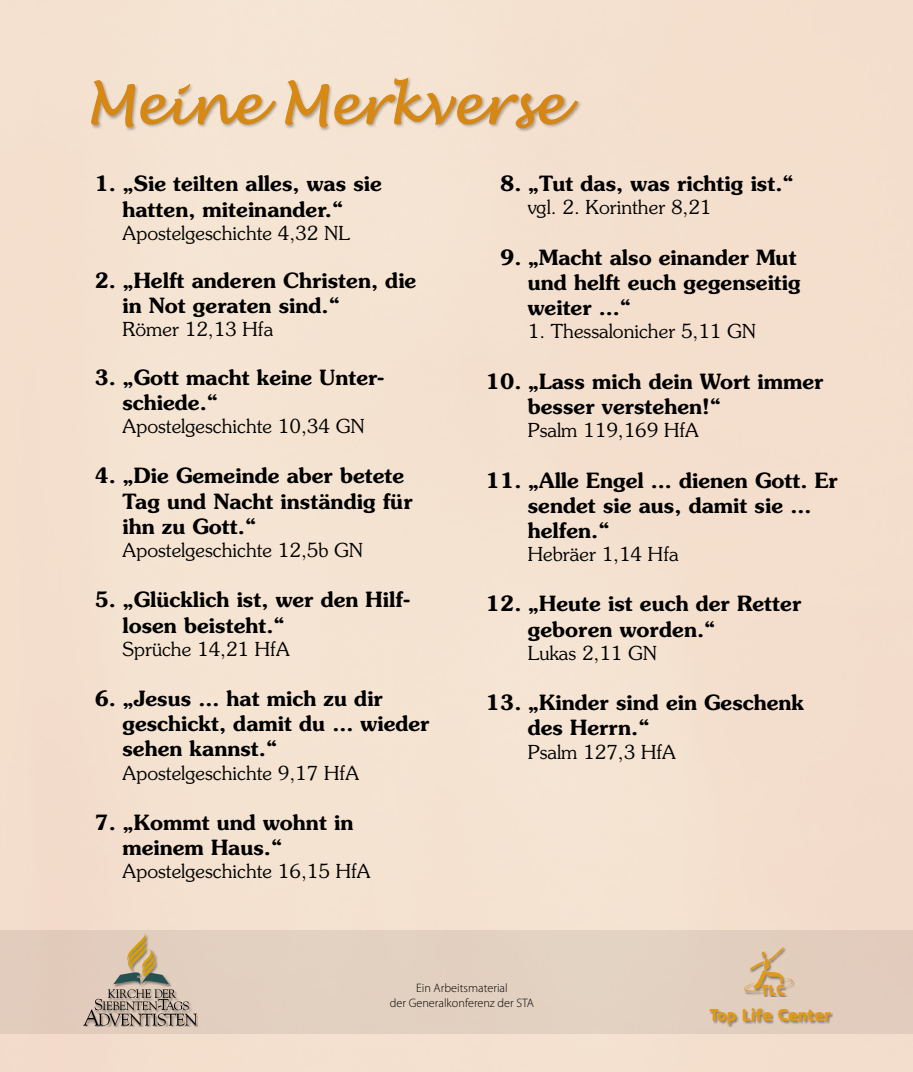
<style>
.page{position:relative;width:913px;height:1072px;background:#fff}
.page>*{position:absolute;margin:0;border:0;box-sizing:border-box;transform-origin:0 0}
.t1{font:italic 52.5px "Lucida Handwriting";color:#e09919}
.t2{font:600 21px/25.2px "Souvenir";color:#000}
.t3{font:300 19.25px "Souvenir";color:#000}
.t4{font:800 17.5px "Benguiat Gothic";color:#e09919}
.t5{font:800 14.88px "Benguiat Gothic Std";color:#e09919}
.t6{font:300 12.25px/14.7px "Myriad Pro";color:#000;text-align:center}
</style>
<div class="page">
<div style="left:0;top:930px;width:913px;height:103px;background:#e2d0c0"></div>
<div style="left:91px;top:77px;width:491px;height:54px;background:#f5e4d2"></div>
<svg style="left:91px;top:80px;width:186px;height:48px"></svg>
<svg style="left:285px;top:77px;width:294px;height:52px"></svg>
<div style="left:83px;top:932px;width:115px;height:94px;background:#000;opacity:.4"></div>
<svg style="left:83px;top:933px;width:114px;height:92px"></svg>
<div style="left:744px;top:946px;width:50px;height:50px;background:#000;opacity:.4"></div>
<svg style="left:744px;top:946px;width:49px;height:45px"></svg>
<div style="left:710px;top:1009px;width:123px;height:18px;background:#000;opacity:.4"></div>
<h1 class="t1" style="left:85px;top:73px;width:480px">Meine Merkverse</h1>
<p class="t2" style="left:95px;top:171px;width:289px;text-align:center">1. „Sie teilten alles, was sie hatten, miteinander.“</p>
<p class="t3" style="left:122px;top:221px;width:229px">Apostelgeschichte 4,32 NL</p>
<p class="t2" style="left:122px;top:268px;width:295px;text-indent:-28px">2. „Helft anderen Christen, die in Not geraten sind.“</p>
<p class="t3" style="left:122px;top:318px;width:152px">Römer 12,13 Hfa</p>
<p class="t2" style="left:122px;top:364px;width:263px;text-indent:-28px">3. „Gott macht keine Unter&shy;schiede.“</p>
<p class="t3" style="left:122px;top:414px;width:244px">Apostelgeschichte 10,34 GN</p>
<p class="t2" style="left:122px;top:463px;width:292px;text-indent:-28px">4. „Die Gemeinde aber betete<br>Tag und Nacht inständig für ihn zu Gott.“</p>
<p class="t3" style="left:122px;top:538px;width:242px">Apostelgeschichte 12,5b GN</p>
<p class="t2" style="left:122px;top:587px;width:289px;text-indent:-28px">5. „Glücklich ist, wer den Hilf&shy;losen beisteht.“</p>
<p class="t3" style="left:122px;top:637px;width:169px">Sprüche 14,21 HfA</p>
<p class="t2" style="left:122px;top:686px;width:309px;text-indent:-28px">6. „Jesus … hat mich zu dir geschickt, damit du … wieder sehen kannst.“</p>
<p class="t3" style="left:122px;top:761px;width:238px">Apostelgeschichte 9,17 HfA</p>
<p class="t2" style="left:122px;top:810px;width:233px;text-indent:-28px">7. „Kommt und wohnt in meinem Haus.“</p>
<p class="t3" style="left:122px;top:859px;width:250px">Apostelgeschichte 16,15 HfA</p>
<p class="t2" style="left:500px;top:171px;width:295px">8. „Tut das, was richtig ist.“</p>
<p class="t3" style="left:528px;top:196px;width:185px">vgl. 2. Korinther 8,21</p>
<p class="t2" style="left:528px;top:245px;width:275px;text-indent:-28px">9. „Macht also einander Mut und helft euch gegenseitig weiter …“</p>
<p class="t3" style="left:528px;top:320px;width:230px">1. Thessalonicher 5,11 GN</p>
<p class="t2" style="left:528px;top:369px;width:297px;text-indent:-42px">10. „Lass mich dein Wort immer besser verstehen!“</p>
<p class="t3" style="left:528px;top:418px;width:173px">Psalm 119,169 HfA</p>
<p class="t2" style="left:528px;top:467px;width:311px;text-indent:-42px">11. „Alle Engel … dienen Gott. Er sendet sie aus, damit sie … helfen.“</p>
<p class="t3" style="left:528px;top:542px;width:152px">Hebräer 1,14 Hfa</p>
<p class="t2" style="left:528px;top:591px;width:275px;text-indent:-42px">12. „Heute ist euch der Retter geboren worden.“</p>
<p class="t3" style="left:528px;top:641px;width:131px">Lukas 2,11 GN</p>
<p class="t2" style="left:528px;top:690px;width:278px;text-indent:-42px">13. „Kinder sind ein Geschenk des Herrn.“</p>
<p class="t3" style="left:528px;top:740px;width:150px">Psalm 127,3 HfA</p>
<p class="t6" style="left:390px;top:980px;width:146px">Ein Arbeitsmaterial<br>der Generalkonferenz der STA</p>
<p class="t5" style="left:761px;top:981px;width:25px">TLC</p>
<p class="t4" style="left:710px;top:1005px;width:122px">Top Life Center</p>
</div>
